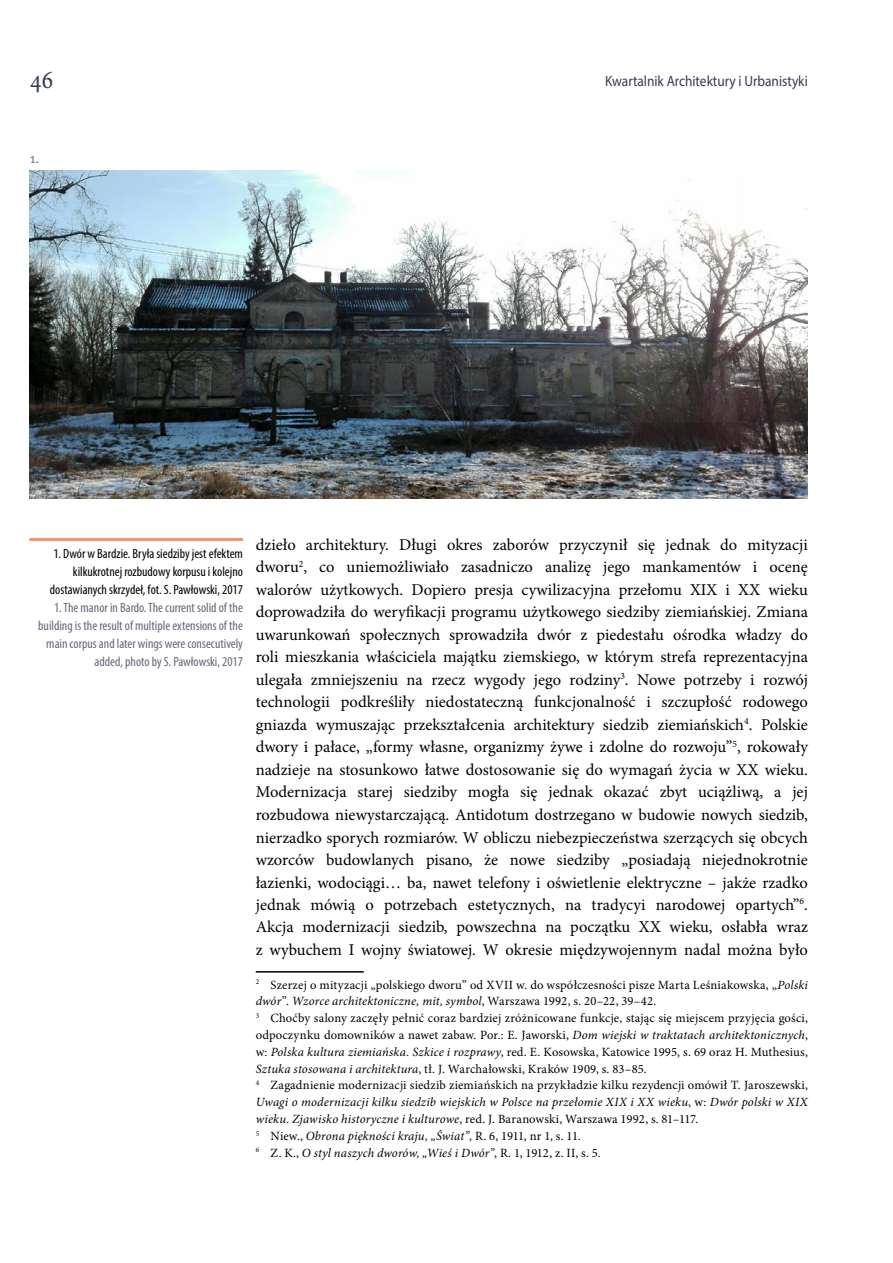
<style>
.page{position:relative;width:893px;height:1263px;background:#fff}
.page>*{position:absolute;margin:0;border:0;box-sizing:border-box;transform-origin:0 0}
.t1{font:27px "Minion Pro";color:#363c52;scale:.89 1}
.t2{font:16.5px/22.5px "Minion Pro";color:#000;text-align:justify}
.t3{font:15px "Myriad Pro";color:#363c52;scale:.89 1}
.t4{font:condensed 13.5px/18px "Myriad Pro";color:#686779;text-align:right}
.t5{font:condensed 13.5px/18px "Myriad Pro";color:#000;text-align:right}
.t6{font:13.5px "Meta Pro Norm";color:#686779}
.t7{font:12.6px/16.8px "Minion Pro";letter-spacing:.015em;color:#000}
.s1{font-style:italic}
</style>
<div class="page">
<hr style="left:256px;top:971px;width:108px;height:1px;background:#000">
<img style="left:30px;top:170px;width:778px;height:328px">
<hr style="left:29px;top:538px;width:214px;height:3px;background:#f3946d">
<h1 class="t1" style="left:30px;top:61px;width:28px">46</h1>
<p class="t3" style="left:605px;top:71px;width:229px">Kwartalnik Architektury i Urbanistyki</p>
<p class="t6" style="left:30px;top:149px;width:11px">1.</p>
<p class="t5" style="left:50px;top:544px;width:195px">1. Dwór w Bardzie. Bryła siedziby jest efektem kilkukrotnej rozbudowy korpusu i kolejno dostawianych skrzydeł, fot. S. Pawłowski, 2017</p>
<p class="t4" style="left:38px;top:598px;width:206px">1. The manor in Bardo. The current solid of the building is the result of multiple extensions of the main corpus and later wings were consecutively added, photo by S. Pawłowski, 2017</p>
<p class="t2" style="left:256px;top:533px;width:554px">dzieło architektury. Długi okres zaborów przyczynił się jednak do mityzacji dworu<sup>2</sup>, co uniemożliwiało zasadniczo analizę jego mankamentów i ocenę walorów użytkowych. Dopiero presja cywilizacyjna przełomu XIX i XX wieku doprowadziła do weryfikacji programu użytkowego siedziby ziemiańskiej. Zmiana uwarunkowań społecznych sprowadziła dwór z piedestału ośrodka władzy do roli mieszkania właściciela majątku ziemskiego, w którym strefa reprezentacyjna ulegała zmniejszeniu na rzecz wygody jego rodziny<sup>3</sup>. Nowe potrzeby i rozwój technologii podkreśliły niedostateczną funkcjonalność i szczupłość rodowego gniazda wymuszając przekształcenia architektury siedzib ziemiańskich<sup>4</sup>. Polskie dwory i pałace, „formy własne, organizmy żywe i zdolne do rozwoju”<sup>5</sup>, rokowały nadzieje na stosunkowo łatwe dostosowanie się do wymagań życia w XX wieku.<br>Modernizacja starej siedziby mogła się jednak okazać zbyt uciążliwą, a jej rozbudowa niewystarczającą. Antidotum dostrzegano w budowie nowych siedzib, nierzadko sporych rozmiarów. W obliczu niebezpieczeństwa szerzących się obcych wzorców budowlanych pisano, że nowe siedziby „posiadają niejednokrotnie łazienki, wodociągi… ba, nawet telefony i oświetlenie elektryczne – jakże rzadko jednak mówią o potrzebach estetycznych, na tradycyi narodowej opartych”<sup>6</sup>.<br>Akcja modernizacji siedzib, powszechna na początku XX wieku, osłabła wraz z wybuchem I wojny światowej. W okresie międzywojennym nadal można było</p>
<p class="t7" style="left:256px;top:976px;width:554px"><sup>2</sup> Szerzej o mityzacji „polskiego dworu” od XVII w. do współczesności pisze Marta Leśniakowska, „<span class="s1">Polski dwór</span>”. <span class="s1">Wzorce architektoniczne, mit, symbol</span>, Warszawa 1992, s. 20–22, 39–42.<br><sup>3</sup> Choćby salony zaczęły pełnić coraz bardziej zróżnicowane funkcje, stając się miejscem przyjęcia gości, odpoczynku domowników a nawet zabaw. Por.: E. Jaworski, <span class="s1">Dom wiejski w traktatach architektonicznych</span>, w: <span class="s1">Polska kultura ziemiańska. Szkice i rozprawy</span>, red. E. Kosowska, Katowice 1995, s. 69 oraz H. Muthesius, <span class="s1">Sztuka stosowana i architektura</span>, tł. J. Warchałowski, Kraków 1909, s. 83–85.<br><sup>4</sup> Zagadnienie modernizacji siedzib ziemiańskich na przykładzie kilku rezydencji omówił T. Jaroszewski, <span class="s1">Uwagi o modernizacji kilku siedzib wiejskich w Polsce na przełomie XIX i XX wieku</span>, w: <span class="s1">Dwór polski w XIX wieku. Zjawisko historyczne i kulturowe</span>, red. J. Baranowski, Warszawa 1992, s. 81–117.<br><sup>5</sup> Niew., <span class="s1">Obrona piękności kraju, „Świat”,</span> R. 6, 1911, nr 1, s. 11.<br><sup>6</sup> Z. K., <span class="s1">O styl naszych dworów, „Wieś i Dwór”</span>, R. 1, 1912, z. II, s. 5.</p>
</div>
